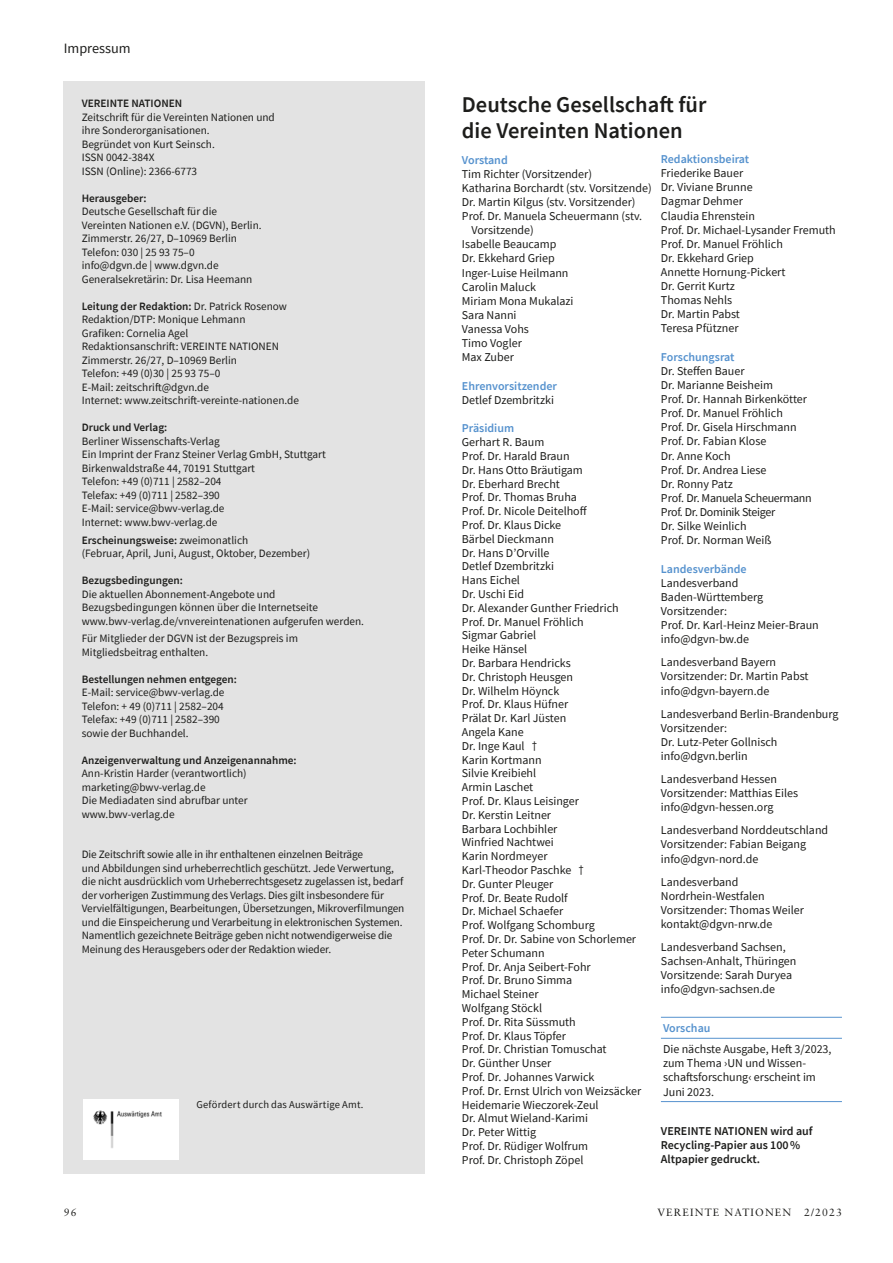
<style>
.page{position:relative;width:893px;height:1263px;background:#fff}
.page>*{position:absolute;margin:0;border:0;box-sizing:border-box;transform-origin:0 0}
.t1{font:600 22.5px/25.5px "Source Sans Pro";color:#1d1d1b}
.t2{font:14.25px "Source Sans Pro";color:#1d1d1b}
.t3{font:12px/13.8px "Source Sans Pro";color:#1d1d1b}
.t4{font:600 12px "Source Sans Pro";color:#5692ce}
.t5{font:600 12px/14.1px "Source Sans Pro";color:#1d1d1b}
.t6{font:11.25px/13.5px "Source Sans Pro";color:#1d1d1b}
.t7{font:600 11.25px "Source Sans Pro";color:#1d1d1b}
.t8{font:10.5px "Source Sans Pro";letter-spacing:.015em;color:#1d1d1b}
.t9{font:10.5px "Sabon LT Std";letter-spacing:.11em;color:#1d1d1b}
.s1{font-weight:600}
</style>
<div class="page">
<div style="left:64px;top:81px;width:361px;height:1093px;background:#e3e3e3"></div>
<img style="left:84px;top:1099px;width:94px;height:60px">
<hr style="left:661px;top:1017px;width:181px;height:1px;background:#5692ce">
<hr style="left:661px;top:1038px;width:181px;height:1px;background:#5692ce">
<hr style="left:661px;top:1101px;width:181px;height:1px;background:#5692ce">
<p class="t2" style="left:64px;top:39px;width:68px">Impressum</p>
<p class="t7" style="left:82px;top:96px;width:102px">VEREINTE NATIONEN</p>
<p class="t6" style="left:82px;top:110px;width:195px">Zeitschrift für die Vereinten Nationen und ihre Sonderorganisationen.<br>Begründet von Kurt Seinsch.<br>ISSN 0042-384X<br>ISSN (Online): 2366-6773</p>
<p class="t7" style="left:82px;top:191px;width:66px">Herausgeber:</p>
<p class="t6" style="left:82px;top:205px;width:181px">Deutsche Gesellschaft für die<br>Vereinten Nationen e.V. (DGVN), Berlin.<br>Zimmerstr. 26/27, D–10969 Berlin<br>Telefon: 030 | 25 93 75–0 info@dgvn.de | www.dgvn.de<br>Generalsekretärin: Dr. Lisa Heemann</p>
<p class="t6" style="left:82px;top:299px;width:219px"><span class="s1">Leitung der Redaktion:</span> Dr. Patrick Rosenow Redaktion/DTP: Monique Lehmann<br>Grafiken: Cornelia Agel<br>Redaktionsanschrift: VEREINTE NATIONEN Zimmerstr. 26/27, D–10969 Berlin<br>Telefon: +49 (0)30 | 25 93 75–0<br>E-Mail: zeitschrift@dgvn.de<br>Internet: www.zeitschrift-vereinte-nationen.de</p>
<p class="t7" style="left:82px;top:420px;width:87px">Druck und Verlag:</p>
<p class="t6" style="left:82px;top:434px;width:246px">Berliner Wissenschafts-Verlag<br>Ein Imprint der Franz Steiner Verlag GmbH, Stuttgart Birkenwaldstraße 44, 70191 Stuttgart<br>Telefon: +49 (0)711 | 2582–204<br>Telefax: +49 (0)711 | 2582–390<br>E-Mail: service@bwv-verlag.de<br>Internet: www.bwv-verlag.de</p>
<p class="t6" style="left:82px;top:533px;width:230px"><span class="s1">Erscheinungsweise:</span> zweimonatlich<br>(Februar, April, Juni, August, Oktober, Dezember)</p>
<p class="t7" style="left:82px;top:573px;width:103px">Bezugsbedingungen:</p>
<p class="t6" style="left:82px;top:587px;width:284px">Die aktuellen Abonnement-Angebote und<br>Bezugsbedingungen können über die Internetseite www.bwv-verlag.de/vnvereintenationen aufgerufen werden.</p>
<p class="t6" style="left:82px;top:632px;width:218px">Für Mitglieder der DGVN ist der Bezugspreis im<br>Mitgliedsbeitrag enthalten.</p>
<p class="t7" style="left:82px;top:672px;width:157px">Bestellungen nehmen entgegen:</p>
<p class="t6" style="left:82px;top:686px;width:144px">E-Mail: service@bwv-verlag.de<br>Telefon: + 49 (0)711 | 2582–204<br>Telefax: +49 (0)711 | 2582–390 sowie der Buchhandel.</p>
<p class="t7" style="left:82px;top:753px;width:216px">Anzeigenverwaltung und Anzeigenannahme:</p>
<p class="t6" style="left:82px;top:767px;width:167px">Ann-Kristin Harder (verantwortlich) marketing@bwv-verlag.de<br>Die Mediadaten sind abrufbar unter www.bwv-verlag.de</p>
<p class="t6" style="left:82px;top:848px;width:324px">Die Zeitschrift sowie alle in ihr enthaltenen einzelnen Beiträge<br>und Abbildungen sind urheberrechtlich geschützt. Jede Verwertung, die nicht ausdrücklich vom Urheberrechtsgesetz zugelassen ist, bedarf der vorherigen Zustimmung des Verlags. Dies gilt insbesondere für Vervielfältigungen, Bearbeitungen, Übersetzungen, Mikroverfilmungen und die Einspeicherung und Verarbeitung in elektronischen Systemen.<br>Namentlich gezeichnete Beiträge geben nicht notwendigerweise die Meinung des Herausgebers oder der Redaktion wieder.</p>
<p class="t8" style="left:196px;top:1097px;width:168px">Gefördert durch das Auswärtige Amt.</p>
<h1 class="t1" style="left:462px;top:92px;width:246px">Deutsche Gesellschaft für die Vereinten Nationen</h1>
<p class="t4" style="left:462px;top:152px;width:47px">Vorstand</p>
<p class="t3" style="left:462px;top:167px;width:132px">Tim Richter (Vorsitzender)</p>
<p class="t3" style="left:462px;top:181px;width:191px">Katharina Borchardt (stv. Vorsitzende)</p>
<p class="t3" style="left:462px;top:195px;width:175px">Dr. Martin Kilgus (stv. Vorsitzender)</p>
<p class="t3" style="left:462px;top:209px;width:182px">Prof. Dr. Manuela Scheuermann (stv.</p>
<p class="t3" style="left:471px;top:223px;width:64px">Vorsitzende)</p>
<p class="t3" style="left:462px;top:237px;width:96px">Isabelle Beaucamp</p>
<p class="t3" style="left:462px;top:251px;width:94px">Dr. Ekkehard Griep</p>
<p class="t3" style="left:462px;top:266px;width:108px">Inger-Luise Heilmann</p>
<p class="t3" style="left:462px;top:280px;width:76px">Carolin Maluck</p>
<p class="t3" style="left:462px;top:294px;width:113px">Miriam Mona Mukalazi</p>
<p class="t3" style="left:462px;top:308px;width:56px">Sara Nanni</p>
<p class="t3" style="left:462px;top:322px;width:69px">Vanessa Vohs</p>
<p class="t3" style="left:462px;top:336px;width:61px">Timo Vogler</p>
<p class="t3" style="left:462px;top:350px;width:53px">Max Zuber</p>
<p class="t4" style="left:462px;top:378px;width:97px">Ehrenvorsitzender</p>
<p class="t3" style="left:462px;top:393px;width:94px">Detlef Dzembritzki</p>
<p class="t4" style="left:462px;top:420px;width:54px">Präsidium</p>
<p class="t3" style="left:462px;top:435px;width:181px">Gerhart R. Baum<br>Prof. Dr. Harald Braun<br>Dr. Hans Otto Bräutigam<br>Dr. Eberhard Brecht<br>Prof. Dr. Thomas Bruha<br>Prof. Dr. Nicole Deitelhoff<br>Prof. Dr. Klaus Dicke<br>Bärbel Dieckmann<br>Dr. Hans D’Orville<br>Detlef Dzembritzki<br>Hans Eichel<br>Dr. Uschi Eid<br>Dr. Alexander Gunther Friedrich<br>Prof. Dr. Manuel Fröhlich<br>Sigmar Gabriel<br>Heike Hänsel<br>Dr. Barbara Hendricks<br>Dr. Christoph Heusgen<br>Dr. Wilhelm Höynck<br>Prof. Dr. Klaus Hüfner<br>Prälat Dr. Karl Jüsten<br>Angela Kane<br>Dr. Inge Kaul †<br>Karin Kortmann<br>Silvie Kreibiehl<br>Armin Laschet<br>Prof. Dr. Klaus Leisinger<br>Dr. Kerstin Leitner<br>Barbara Lochbihler<br>Winfried Nachtwei<br>Karin Nordmeyer<br>Karl-Theodor Paschke †<br>Dr. Gunter Pleuger<br>Prof. Dr. Beate Rudolf<br>Dr. Michael Schaefer<br>Prof. Wolfgang Schomburg<br>Prof. Dr. Dr. Sabine von Schorlemer<br>Peter Schumann<br>Prof. Dr. Anja Seibert-Fohr<br>Prof. Dr. Bruno Simma<br>Michael Steiner<br>Wolfgang Stöckl<br>Prof. Dr. Rita Süssmuth<br>Prof. Dr. Klaus Töpfer<br>Prof. Dr. Christian Tomuschat<br>Dr. Günther Unser<br>Prof. Dr. Johannes Varwick<br>Prof. Dr. Ernst Ulrich von Weizsäcker<br>Heidemarie Wieczorek-Zeul<br>Dr. Almut Wieland-Karimi<br>Dr. Peter Wittig<br>Prof. Dr. Rüdiger Wolfrum<br>Prof. Dr. Christoph Zöpel</p>
<p class="t4" style="left:661px;top:151px;width:90px">Redaktionsbeirat</p>
<p class="t3" style="left:661px;top:166px;width:176px">Friederike Bauer<br>Dr. Viviane Brunne<br>Dagmar Dehmer<br>Claudia Ehrenstein<br>Prof. Dr. Michael-Lysander Fremuth<br>Prof. Dr. Manuel Fröhlich<br>Dr. Ekkehard Griep<br>Annette Hornung-Pickert<br>Dr. Gerrit Kurtz<br>Thomas Nehls<br>Dr. Martin Pabst<br>Teresa Pfützner</p>
<p class="t4" style="left:661px;top:349px;width:75px">Forschungsrat</p>
<p class="t3" style="left:661px;top:364px;width:152px">Dr. Steffen Bauer<br>Dr. Marianne Beisheim<br>Prof. Dr. Hannah Birkenkötter<br>Prof. Dr. Manuel Fröhlich<br>Prof. Dr. Gisela Hirschmann<br>Prof. Dr. Fabian Klose<br>Dr. Anne Koch<br>Prof. Dr. Andrea Liese<br>Dr. Ronny Patz<br>Prof. Dr. Manuela Scheuermann<br>Prof. Dr. Dominik Steiger<br>Dr. Silke Weinlich<br>Prof. Dr. Norman Weiß</p>
<p class="t4" style="left:661px;top:561px;width:87px">Landesverbände</p>
<p class="t3" style="left:661px;top:576px;width:159px">Landesverband<br>Baden-Württemberg<br>Vorsitzender:<br>Prof. Dr. Karl-Heinz Meier-Braun info@dgvn-bw.de</p>
<p class="t3" style="left:661px;top:655px;width:149px">Landesverband Bayern<br>Vorsitzender: Dr. Martin Pabst info@dgvn-bayern.de</p>
<p class="t3" style="left:661px;top:706px;width:179px">Landesverband Berlin-Brandenburg<br>Vorsitzender:<br>Dr. Lutz-Peter Gollnisch info@dgvn.berlin</p>
<p class="t3" style="left:661px;top:772px;width:139px">Landesverband Hessen<br>Vorsitzender: Matthias Eiles info@dgvn-hessen.org</p>
<p class="t3" style="left:661px;top:823px;width:169px">Landesverband Norddeutschland<br>Vorsitzender: Fabian Beigang info@dgvn-nord.de</p>
<p class="t3" style="left:661px;top:874px;width:145px">Landesverband<br>Nordrhein-Westfalen<br>Vorsitzender: Thomas Weiler kontakt@dgvn-nrw.de</p>
<p class="t3" style="left:661px;top:940px;width:137px">Landesverband Sachsen,<br>Sachsen-Anhalt, Thüringen<br>Vorsitzende: Sarah Duryea info@dgvn-sachsen.de</p>
<p class="t4" style="left:663px;top:1020px;width:49px">Vorschau</p>
<p class="t3" style="left:663px;top:1042px;width:170px">Die nächste Ausgabe, Heft 3/2023, zum Thema ›UN und Wissen&shy;schaftsforschung‹ erscheint im<br>Juni 2023.</p>
<p class="t5" style="left:661px;top:1124px;width:153px">VEREINTE NATIONEN wird auf<br>Recycling-Papier aus 100%<br>Altpapier gedruckt.</p>
<p class="t9" style="left:64px;top:1206px;width:14px">96</p>
<p class="t9" style="left:657px;top:1206px;width:186px">VEREINTE NATIONEN 2/2023</p>
</div>
